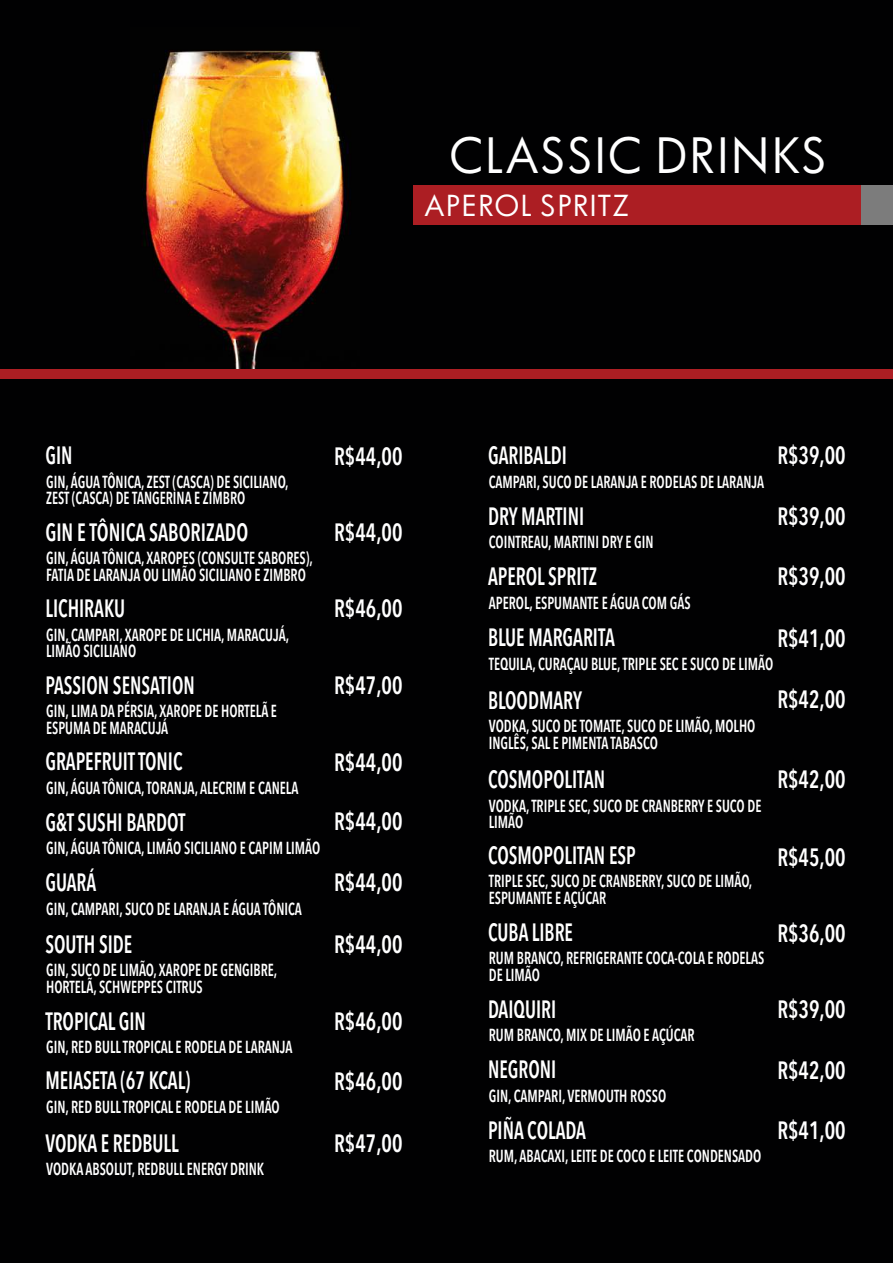
<style>
.page{position:relative;width:893px;height:1263px;background:#010102}
.page>*{position:absolute;margin:0;border:0;box-sizing:border-box;transform-origin:0 0}
.t1{font:47.4px "Futura";letter-spacing:.06em;color:#fff}
.t2{font:28.2px "Futura";letter-spacing:.06em;color:#fff}
.t3{font:600 condensed 24.9px "Avenir Next LT Pro";color:#fff;scale:.78 1}
.t4{font:600 condensed 24.9px "Avenir Next LT Pro";color:#fff;scale:.84 1}
.t5{font:600 condensed 24.9px "Avenir Next LT Pro";color:#fff;scale:.81 1}
.t6{font:600 condensed 17.25px/16.6px "Avenir Next LT Pro";color:#fff;scale:.8 1}
</style>
<div class="page">
<img style="left:142px;top:50px;width:207px;height:318px">
<div style="left:0;top:369px;width:893px;height:9px;background:#ac1e23"></div>
<div style="left:414px;top:186px;width:447px;height:39px;background:#ac1e23"></div>
<div style="left:861px;top:186px;width:32px;height:39px;background:#7c7c7c"></div>
<h1 class="t1" style="left:450px;top:123px;width:379px">CLASSIC DRINKS</h1>
<h2 class="t2" style="left:425px;top:187px;width:206px">APEROL SPRITZ</h2>
<h3 class="t4" style="left:777px;top:440px;width:83px">R$39,00</h3>
<h3 class="t4" style="left:777px;top:501px;width:83px">R$39,00</h3>
<h3 class="t4" style="left:777px;top:561px;width:83px">R$39,00</h3>
<h3 class="t4" style="left:777px;top:623px;width:83px">R$41,00</h3>
<h3 class="t4" style="left:777px;top:684px;width:83px">R$42,00</h3>
<h3 class="t4" style="left:334px;top:441px;width:83px">R$44,00</h3>
<h3 class="t3" style="left:45px;top:440px;width:36px">GIN</h3>
<h3 class="t3" style="left:488px;top:440px;width:103px">GARIBALDI</h3>
<p class="t6" style="left:46px;top:473px;width:305px">GIN, ÁGUA TÔNICA, ZEST (CASCA) DE SICILIANO,<br>ZEST (CASCA) DE TANGERINA E ZIMBRO</p>
<p class="t6" style="left:489px;top:473px;width:346px">CAMPARI, SUCO DE LARANJA E RODELAS DE LARANJA</p>
<p class="t6" style="left:489px;top:534px;width:208px">COINTREAU, MARTINI DRY E GIN</p>
<h3 class="t3" style="left:488px;top:501px;width:125px">DRY MARTINI</h3>
<h3 class="t5" style="left:45px;top:517px;width:252px">GIN E TÔNICA SABORIZADO</h3>
<h3 class="t4" style="left:334px;top:517px;width:83px">R$44,00</h3>
<p class="t6" style="left:46px;top:550px;width:335px">GIN, ÁGUA TÔNICA, XAROPES (CONSULTE SABORES),<br>FATIA DE LARANJA OU LIMÃO SICILIANO E ZIMBRO</p>
<h3 class="t3" style="left:488px;top:561px;width:141px">APEROL SPRITZ</h3>
<p class="t6" style="left:489px;top:594px;width:254px">APEROL, ESPUMANTE E ÁGUA COM GÁS</p>
<h3 class="t4" style="left:334px;top:593px;width:83px">R$46,00</h3>
<h3 class="t3" style="left:45px;top:593px;width:104px">LICHIRAKU</h3>
<p class="t6" style="left:46px;top:626px;width:305px">GIN, CAMPARI, XAROPE DE LICHIA, MARACUJÁ,<br>LIMÃO SICILIANO</p>
<h3 class="t3" style="left:488px;top:622px;width:164px">BLUE MARGARITA</h3>
<p class="t6" style="left:489px;top:655px;width:357px">TEQUILA, CURAÇAU BLUE, TRIPLE SEC E SUCO DE LIMÃO</p>
<h3 class="t4" style="left:334px;top:670px;width:83px">R$47,00</h3>
<h3 class="t3" style="left:45px;top:670px;width:193px">PASSION SENSATION</h3>
<h3 class="t3" style="left:488px;top:685px;width:122px">BLOODMARY</h3>
<p class="t6" style="left:46px;top:703px;width:290px">GIN, LIMA DA PÉRSIA, XAROPE DE HORTELÃ E<br>ESPUMA DE MARACUJÁ</p>
<p class="t6" style="left:489px;top:718px;width:335px">VODKA, SUCO DE TOMATE, SUCO DE LIMÃO, MOLHO<br>INGLÊS, SAL E PIMENTA TABASCO</p>
<h3 class="t4" style="left:334px;top:747px;width:83px">R$44,00</h3>
<h3 class="t4" style="left:334px;top:806px;width:83px">R$44,00</h3>
<h3 class="t4" style="left:334px;top:867px;width:83px">R$44,00</h3>
<h3 class="t4" style="left:334px;top:929px;width:83px">R$44,00</h3>
<h3 class="t3" style="left:45px;top:746px;width:177px">GRAPEFRUIT TONIC</h3>
<h3 class="t4" style="left:777px;top:764px;width:83px">R$42,00</h3>
<h3 class="t3" style="left:488px;top:764px;width:152px">COSMOPOLITAN</h3>
<p class="t6" style="left:46px;top:779px;width:317px">GIN, ÁGUA TÔNICA, TORANJA, ALECRIM E CANELA</p>
<h3 class="t3" style="left:45px;top:807px;width:181px">G&amp;T SUSHI BARDOT</h3>
<h3 class="t3" style="left:45px;top:867px;width:67px">GUARÁ</h3>
<p class="t6" style="left:489px;top:797px;width:342px">VODKA, TRIPLE SEC, SUCO DE CRANBERRY E SUCO DE<br>LIMÃO</p>
<p class="t6" style="left:46px;top:840px;width:344px">GIN, ÁGUA TÔNICA, LIMÃO SICILIANO E CAPIM LIMÃO</p>
<h3 class="t3" style="left:488px;top:840px;width:191px">COSMOPOLITAN ESP</h3>
<h3 class="t4" style="left:777px;top:842px;width:83px">R$45,00</h3>
<p class="t6" style="left:489px;top:873px;width:331px">TRIPLE SEC, SUCO DE CRANBERRY, SUCO DE LIMÃO,<br>ESPUMANTE E AÇÚCAR</p>
<p class="t6" style="left:46px;top:900px;width:321px">GIN, CAMPARI, SUCO DE LARANJA E ÁGUA TÔNICA</p>
<h3 class="t4" style="left:777px;top:918px;width:83px">R$36,00</h3>
<h3 class="t3" style="left:488px;top:917px;width:110px">CUBA LIBRE</h3>
<h3 class="t3" style="left:45px;top:929px;width:113px">SOUTH SIDE</h3>
<p class="t6" style="left:489px;top:950px;width:346px">RUM BRANCO, REFRIGERANTE COCA-COLA E RODELAS<br>DE LIMÃO</p>
<p class="t6" style="left:46px;top:961px;width:290px">GIN, SUCO DE LIMÃO, XAROPE DE GENGIBRE,<br>HORTELÃ, SCHWEPPES CITRUS</p>
<h3 class="t3" style="left:45px;top:1006px;width:130px">TROPICAL GIN</h3>
<p class="t6" style="left:46px;top:1039px;width:310px">GIN, RED BULL TROPICAL E RODELA DE LARANJA</p>
<h3 class="t3" style="left:45px;top:1065px;width:188px">MEIASETA (67 KCAL)</h3>
<h3 class="t3" style="left:45px;top:1128px;width:172px">VODKA E REDBULL</h3>
<p class="t6" style="left:46px;top:1098px;width:294px">GIN, RED BULL TROPICAL E RODELA DE LIMÃO</p>
<p class="t6" style="left:46px;top:1161px;width:274px">VODKA ABSOLUT, REDBULL ENERGY DRINK</p>
<h3 class="t4" style="left:334px;top:1006px;width:83px">R$46,00</h3>
<h3 class="t4" style="left:334px;top:1066px;width:83px">R$46,00</h3>
<h3 class="t4" style="left:334px;top:1128px;width:83px">R$47,00</h3>
<h3 class="t3" style="left:488px;top:994px;width:89px">DAIQUIRI</h3>
<p class="t6" style="left:489px;top:1027px;width:259px">RUM BRANCO, MIX DE LIMÃO E AÇÚCAR</p>
<h3 class="t3" style="left:488px;top:1054px;width:89px">NEGRONI</h3>
<h3 class="t3" style="left:488px;top:1114px;width:127px">PIÑA COLADA</h3>
<p class="t6" style="left:489px;top:1087px;width:223px">GIN, CAMPARI, VERMOUTH ROSSO</p>
<p class="t6" style="left:489px;top:1147px;width:342px">RUM, ABACAXI, LEITE DE COCO E LEITE CONDENSADO</p>
<h3 class="t4" style="left:777px;top:994px;width:83px">R$39,00</h3>
<h3 class="t4" style="left:777px;top:1055px;width:83px">R$42,00</h3>
<h3 class="t4" style="left:777px;top:1115px;width:83px">R$41,00</h3>
</div>
